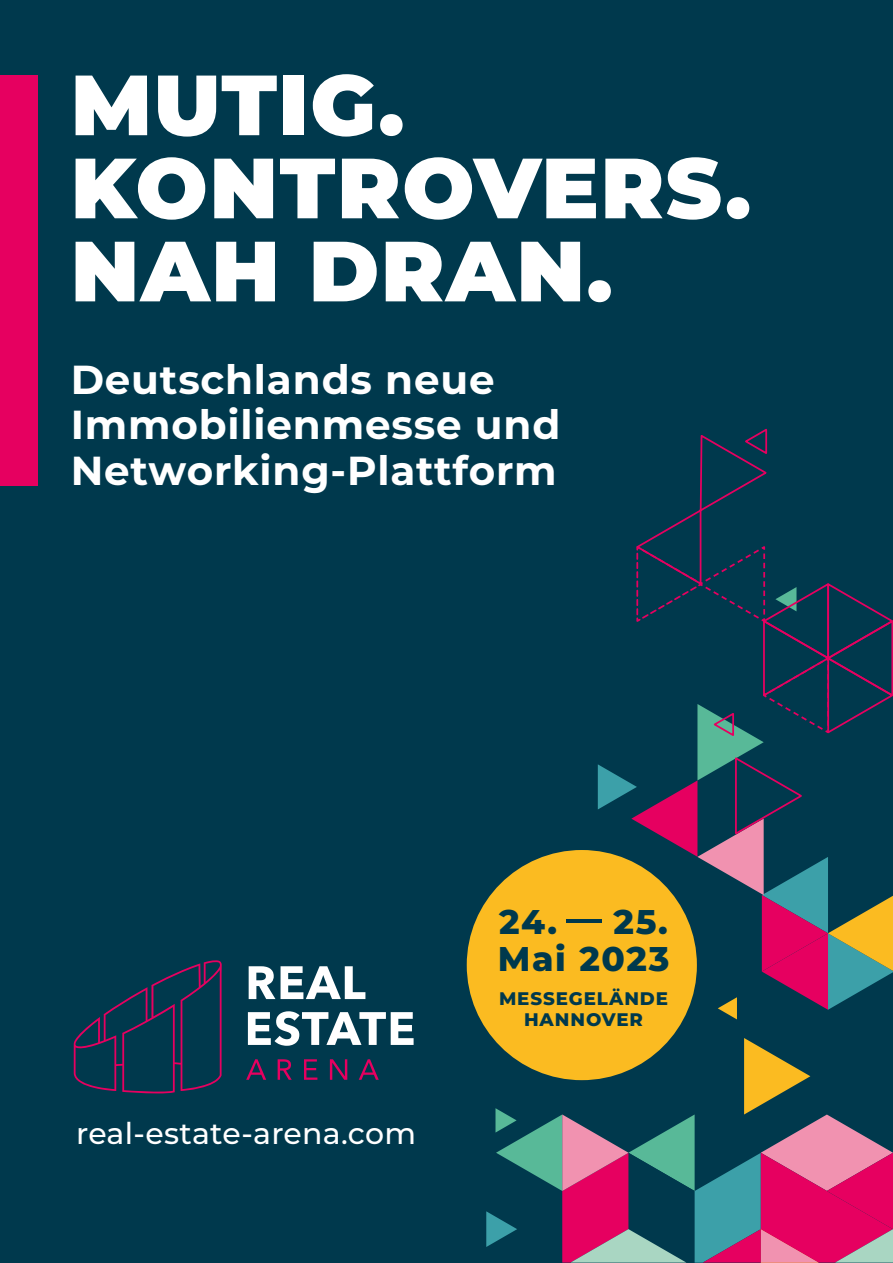
<style>
.page{position:relative;width:893px;height:1263px;background:#fff}
.page>*{position:absolute;margin:0;border:0;box-sizing:border-box;transform-origin:0 0}
.t1{font:900 85.2px/83.1px "Montserrat";letter-spacing:.02em;color:#fff}
.t2{font:700 40.5px/45.8px "Montserrat";letter-spacing:.02em;color:#fff}
.t3{font:800 34.2px/36.3px "Montserrat";letter-spacing:.05em;color:#00394d}
.t4{font:500 30px "Montserrat";letter-spacing:.01em;color:#fff}
.t5{font:800 18.15px/21.5px "Montserrat";letter-spacing:.05em;color:#00394d;text-align:center}
</style>
<div class="page">
<div style="left:0;top:0;width:893px;height:1262px;background:#00394d"></div>
<div style="left:0;top:75px;width:37px;height:411px;background:#e60060"></div>
<svg style="left:598px;top:428px;width:295px;height:591px"></svg>
<svg style="left:486px;top:1038px;width:407px;height:224px"></svg>
<svg style="left:248px;top:1011px;width:166px;height:35px"></svg>
<svg style="left:249px;top:966px;width:116px;height:33px"></svg>
<svg style="left:246px;top:1059px;width:133px;height:21px"></svg>
<svg style="left:74px;top:960px;width:148px;height:133px"></svg>
<div style="left:467px;top:850px;width:230px;height:230px;background:#fbbb21;border-radius:50%"></div>
<hr style="left:567px;top:919px;width:35px;height:4px;background:#00394d">
<h1 class="t1" style="left:71px;top:58px;width:682px">MUTIG.<br>KONTROVERS.<br>NAH DRAN.</h1>
<p class="t2" style="left:71px;top:355px;width:491px">Deutschlands neue<br>Immobilienmesse und<br>Networking-Plattform</p>
<p class="t4" style="left:76px;top:1113px;width:341px">real-estate-arena.com</p>
<p class="t3" style="left:498px;top:902px;width:173px">24. 25.<br>Mai 2023</p>
<p class="t5" style="left:499px;top:987px;width:171px">MESSEGELÄNDE<br>HANNOVER</p>
</div>
